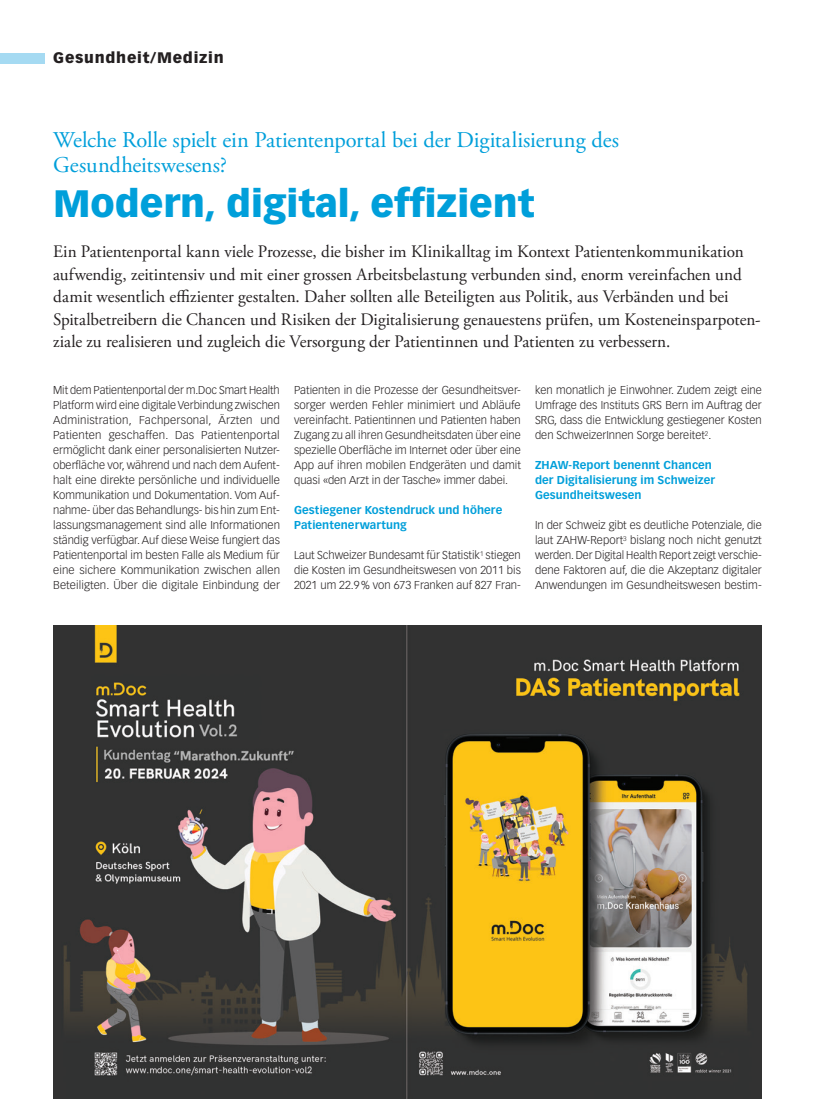
<style>
.page{position:relative;width:815px;height:1099px;background:#fff}
.page>*{position:absolute;margin:0;border:0;box-sizing:border-box;transform-origin:0 0}
.Titel_GM{font:900 37.5px "Vectora LT Std";color:#009fda}
.Obertitel_GM{font:22.5px/25px "Adobe Garamond Pro";letter-spacing:-.01em;color:#009fda}
.Lead{font:17.5px/22.5px "Adobe Garamond Pro";letter-spacing:-.005em;color:#231f20}
.t1{font:900 15px "Vectora LT Std";letter-spacing:.05em;color:#231f20}
.Lauftext{font:300 11.25px/15px "Vectora LT Std";color:#231f20;text-align:justify}
.ZT_GM{font:700 11.25px/15px "Vectora LT Std";letter-spacing:.005em;color:#009fda}
</style>
<div class="page">
<div style="left:0;top:53px;width:45px;height:10px;background:#a5daf2"></div>
<img style="left:53px;top:625px;width:709px;height:473px">
<img style="left:406px;top:625px;width:1px;height:329px">
<h3 class="t1" style="left:53px;top:49px;width:172px">Gesundheit/Medizin</h3>
<p class="Obertitel_GM" style="left:53px;top:128px;width:567px">Welche Rolle spielt ein Patientenportal bei der Digitalisierung des<br>Gesundheitswesens?</p>
<p class="Titel_GM" style="left:53px;top:180px;width:483px">Modern, digital, effizient</p>
<p class="Lead" style="left:53px;top:241px;width:709px">Ein Patientenportal kann viele Prozesse, die bisher im Klinikalltag im Kontext Patientenkommunikation aufwendig, zeitintensiv und mit einer grossen Arbeitsbelastung verbunden sind, enorm vereinfachen und damit wesentlich effizienter gestalten. Daher sollten alle Beteiligten aus Politik, aus Verbänden und bei Spitalbetreibern die Chancen und Risiken der Digitalisierung genauestens prüfen, um Kosteneinsparpoten&shy;ziale zu realisieren und zugleich die Versorgung der Patientinnen und Patienten zu verbessern.</p>
<p class="Lauftext" style="left:53px;top:383px;width:228px">Mit dem Patientenportal der m.Doc Smart Health Platform wird eine digitale Verbindung zwischen Administration, Fachpersonal, Ärzten und Patienten geschaffen. Das Patientenportal ermöglicht dank einer personalisierten Nutzer&shy;oberfläche vor, während und nach dem Aufent&shy;halt eine direkte persönliche und individuelle Kommunikation und Dokumentation. Vom Auf&shy;nahme- über das Behandlungs- bis hin zum Ent&shy;lassungsmanagement sind alle Informationen ständig verfügbar. Auf diese Weise fungiert das Patientenportal im besten Falle als Medium für eine sichere Kommunikation zwischen allen Beteiligten. Über die digitale Einbindung der</p>
<p class="Lauftext" style="left:294px;top:383px;width:228px">Patienten in die Prozesse der Gesundheitsver&shy;sorger werden Fehler minimiert und Abläufe vereinfacht. Patientinnen und Patienten haben Zugang zu all ihren Gesundheitsdaten über eine spezielle Oberfläche im Internet oder über eine App auf ihren mobilen Endgeräten und damit quasi «den Arzt in der Tasche» immer dabei.</p>
<p class="Lauftext" style="left:535px;top:383px;width:228px">ken monatlich je Einwohner. Zudem zeigt eine Umfrage des Instituts GRS Bern im Auftrag der SRG, dass die Entwicklung gestiegener Kosten den SchweizerInnen Sorge bereitet<sup>2</sup>.</p>
<p class="ZT_GM" style="left:535px;top:458px;width:181px">ZHAW-Report benennt Chancen der Digitalisierung im Schweizer<br>Gesundheitswesen</p>
<p class="Lauftext" style="left:535px;top:518px;width:228px">In der Schweiz gibt es deutliche Potenziale, die laut ZAHW-Report<sup>3</sup> bislang noch nicht genutzt werden. Der Digital Health Report zeigt verschie&shy;dene Faktoren auf, die die Akzeptanz digitaler Anwendungen im Gesundheitswesen bestim-</p>
<p class="ZT_GM" style="left:294px;top:503px;width:210px">Gestiegener Kostendruck und höhere<br>Patientenerwartung</p>
<p class="Lauftext" style="left:294px;top:548px;width:228px">Laut Schweizer Bundesamt für Statistik<sup>1</sup> stiegen die Kosten im Gesundheitswesen von 2011 bis 2021 um 22.9% von 673 Franken auf 827 Fran-</p>
</div>
